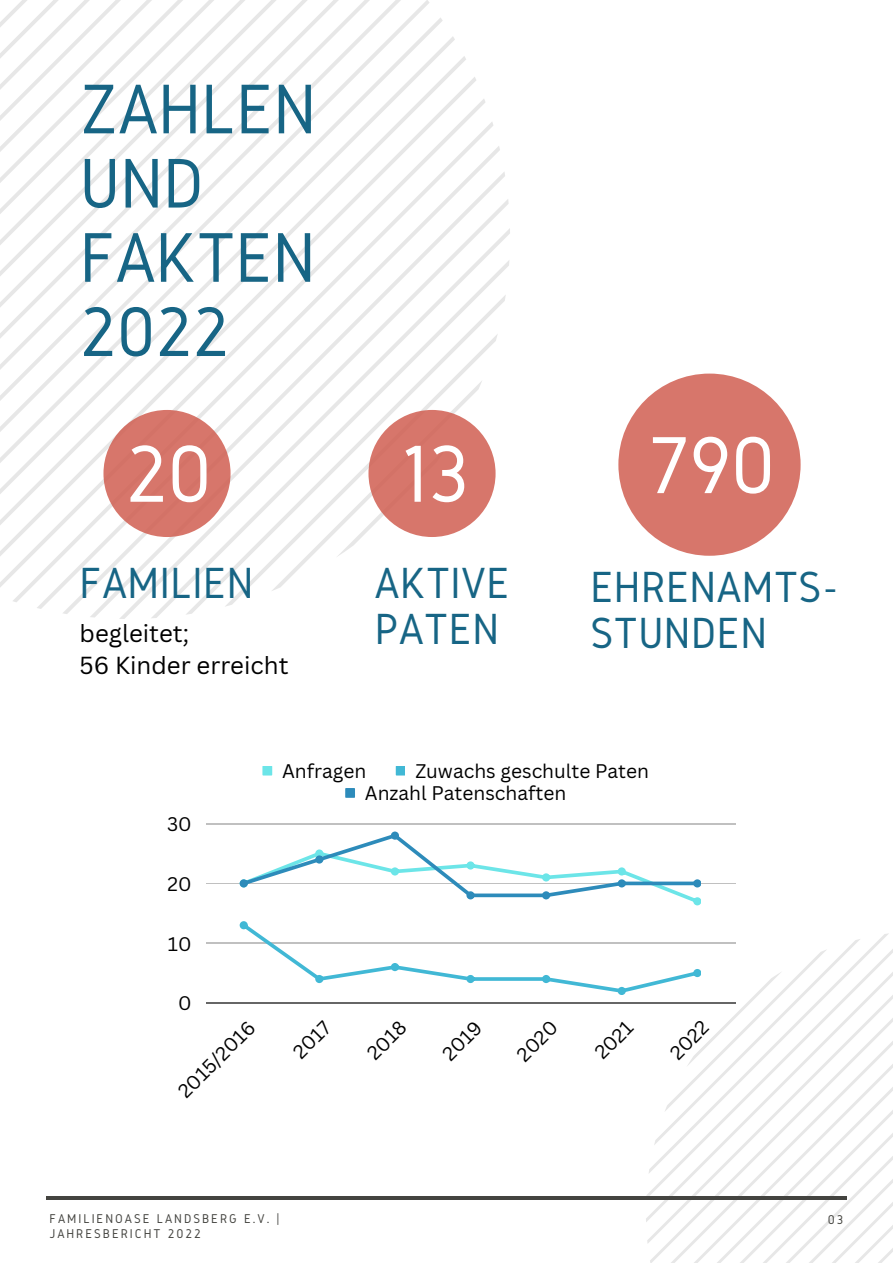
<style>
.page{position:relative;width:893px;height:1264px;background:#fff}
.page>*{position:absolute;margin:0;border:0;box-sizing:border-box;transform-origin:0 0}
.t1{font:84px "Gidole";letter-spacing:-.01em;color:#fff}
.t2{font:72.9px/74.2px "Gidole";color:#176585}
.t3{font:45.3px/46px "Gidole";letter-spacing:.01em;color:#176585}
.t4{font:24px/32.5px "Canva Sans";color:#000}
.t5{font:19.2px/22.4px "Canva Sans";color:#000}
.t6{font:13.2px/14.5px "Gidole";letter-spacing:.15em;color:#444440}
</style>
<div class="page">
<svg style="left:6px;top:0;width:423px;height:17px"></svg>
<svg style="left:0;top:17px;width:443px;height:19px"></svg>
<svg style="left:0;top:36px;width:455px;height:20px"></svg>
<svg style="left:0;top:56px;width:466px;height:21px"></svg>
<svg style="left:0;top:77px;width:476px;height:21px"></svg>
<svg style="left:0;top:98px;width:485px;height:489px"></svg>
<svg style="left:12px;top:121px;width:481px;height:481px"></svg>
<svg style="left:37px;top:146px;width:463px;height:463px"></svg>
<svg style="left:62px;top:171px;width:443px;height:443px"></svg>
<svg style="left:90px;top:199px;width:418px;height:418px"></svg>
<svg style="left:119px;top:228px;width:391px;height:391px"></svg>
<svg style="left:151px;top:260px;width:358px;height:358px"></svg>
<svg style="left:185px;top:294px;width:321px;height:320px"></svg>
<svg style="left:224px;top:333px;width:274px;height:273px"></svg>
<svg style="left:271px;top:380px;width:211px;height:211px"></svg>
<div style="left:103px;top:410px;width:127px;height:127px;background:#d7766b;border-radius:50%"></div>
<div style="left:618px;top:373px;width:182px;height:182px;background:#d7766b;border-radius:50%"></div>
<hr style="left:46px;top:1196px;width:800px;height:3px;background:#444440">
<div style="left:262px;top:765px;width:10px;height:10px;background:#6ce5e8"></div>
<div style="left:396px;top:765px;width:9px;height:10px;background:#41b8d5"></div>
<div style="left:345px;top:788px;width:10px;height:9px;background:#2d8bba"></div>
<hr style="left:206px;top:823px;width:529px;height:1px;background:#000">
<hr style="left:206px;top:883px;width:529px;height:1px;background:#000">
<hr style="left:206px;top:942px;width:529px;height:1px;background:#000">
<hr style="left:206px;top:1002px;width:529px;height:1px;background:#000">
<svg style="left:240px;top:921px;width:652px;height:341px"></svg>
<svg style="left:240px;top:831px;width:461px;height:74px"></svg>
<div style="left:368px;top:410px;width:127px;height:127px;background:#d7766b;border-radius:50%"></div>
<h2 class="t2" style="left:80px;top:71px;width:238px">ZAHLEN<br>UND<br>FAKTEN<br>2022</h2>
<h1 class="t1" style="left:125px;top:427px;width:88px">20</h1>
<h1 class="t1" style="left:399px;top:427px;width:72px">13</h1>
<h1 class="t1" style="left:448px;top:430px;width:72px">13</h1>
<h1 class="t1" style="left:648px;top:419px;width:129px">790</h1>
<h3 class="t3" style="left:80px;top:559px;width:175px">FAMILIEN</h3>
<h3 class="t3" style="left:590px;top:563px;width:250px">EHRENAMTS-<br>STUNDEN</h3>
<h3 class="t3" style="left:375px;top:559px;width:136px">AKTIVE<br>PATEN</h3>
<p class="t4" style="left:80px;top:616px;width:210px">begleitet;<br>56 Kinder erreicht</p>
<p class="t5" style="left:167px;top:812px;width:26px">30</p>
<p class="t5" style="left:168px;top:872px;width:25px">20</p>
<p class="t5" style="left:168px;top:931px;width:25px">10</p>
<p class="t5" style="left:178px;top:991px;width:15px">0</p>
<p class="t5" style="left:282px;top:759px;width:86px">Anfragen</p>
<p class="t5" style="left:365px;top:759px;width:286px;text-indent:51px">Zuwachs geschulte Paten<br>Anzahl Patenschaften</p>
<p class="t5" style="left:173px;top:1086px;width:101px;rotate:-45deg">2015/2016</p>
<p class="t5" style="left:288px;top:1046px;width:45px;rotate:-45deg">2017</p>
<p class="t5" style="left:362px;top:1048px;width:47px;rotate:-45deg">2018</p>
<p class="t5" style="left:437px;top:1048px;width:48px;rotate:-45deg">2019</p>
<p class="t5" style="left:512px;top:1049px;width:49px;rotate:-45deg">2020</p>
<p class="t5" style="left:590px;top:1047px;width:46px;rotate:-45deg">2021</p>
<p class="t5" style="left:665px;top:1047px;width:46px;rotate:-45deg">2022</p>
<p class="t6" style="left:49px;top:1211px;width:232px">FAMILIENOASE LANDSBERG E.V. |<br>JAHRESBERICHT 2022</p>
<p class="t6" style="left:827px;top:1212px;width:17px">03</p>
</div>
